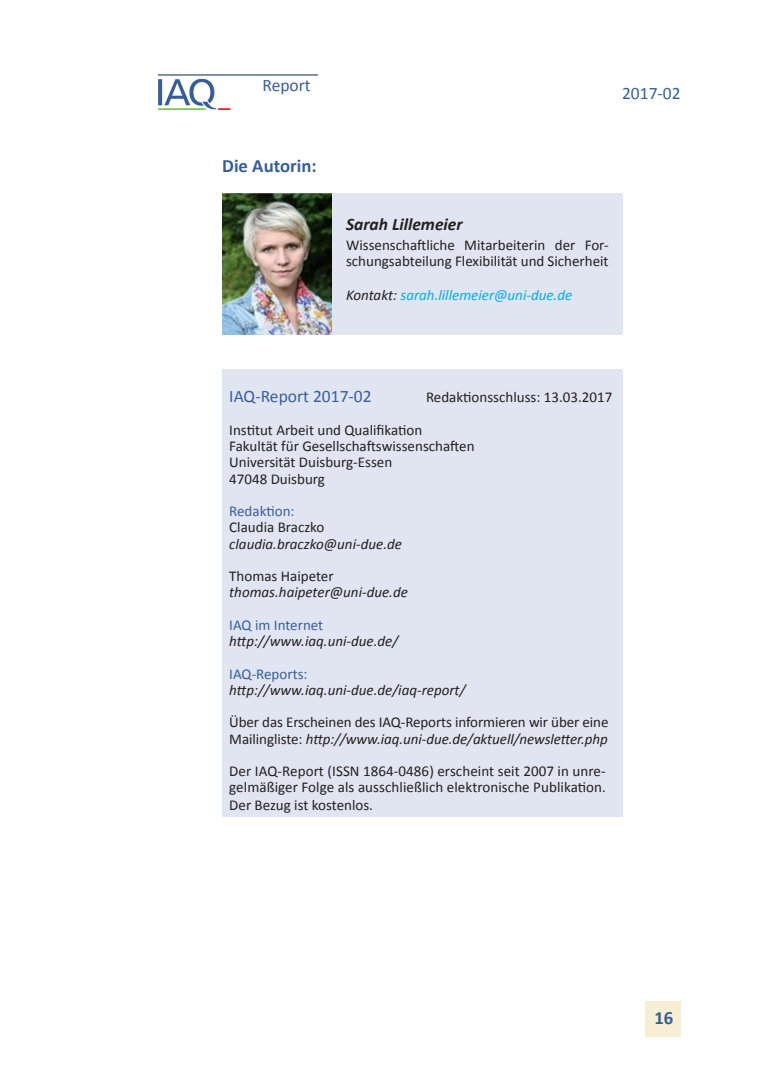
<style>
.page{position:relative;width:780px;height:1088px;background:#fff}
.page>*{position:absolute;margin:0;border:0;box-sizing:border-box;transform-origin:0 0}
.t1{font:700 18.75px "Calibri";color:#365e9a}
.t2{font:17.5px "Calibri";color:#365e9a}
.t3{font:italic 700 17.5px "Calibri";color:#231f20}
.t4{font:17.5px "Calibri";color:#355f9b}
.Kasten{font:15px/16.2px "Calibri";color:#231f20}
.Kasten-2{font:italic 15px/16.2px "Calibri";color:#231f20}
.Autorenkasten{font:15px/16.2px "Calibri";color:#231f20}
.t5{font:italic 15px "Calibri";color:#00aeef}
.Kasten-3{font:15px "Calibri";color:#365e9a}
.s1{color:#231f20}
.s2{font-style:normal;color:#365e9a}
.s3{font-style:italic}
</style>
<div class="page">
<img style="left:159px;top:74px;width:158px;height:36px">
<div style="left:645px;top:1001px;width:35px;height:35px;background:#f7efd3"></div>
<div style="left:332px;top:193px;width:290px;height:142px;background:#e0e5f1"></div>
<div style="left:222px;top:369px;width:400px;height:448px;background:#e0e5f1"></div>
<img style="left:222px;top:193px;width:110px;height:142px">
<p class="t2" style="left:262px;top:74px;width:50px">Report</p>
<p class="t1" style="left:222px;top:154px;width:96px">Die Autorin:</p>
<p class="t4" style="left:622px;top:82px;width:60px">2017-02</p>
<p class="t3" style="left:346px;top:213px;width:118px">Sarah Lillemeier</p>
<p class="Autorenkasten" style="left:346px;top:237px;width:264px">Wissenschaftliche Mitarbeiterin der For&shy;schungsabteilung Flexibilität und Sicherheit</p>
<p class="t5" style="left:346px;top:285px;width:228px"><span class="s1">Kontakt:</span> sarah.lillemeier@uni-due.de</p>
<p class="t2" style="left:229px;top:385px;width:144px">IAQ-Report 2017-02</p>
<p class="Kasten" style="left:426px;top:389px;width:188px">Redaktionsschluss: 13.03.2017</p>
<p class="Kasten" style="left:229px;top:422px;width:247px">Institut Arbeit und Qualifikation<br>Fakultät für Gesellschaftswissenschaften<br>Universität Duisburg-Essen<br>47048 Duisburg</p>
<p class="Kasten-3" style="left:229px;top:502px;width:67px">Redaktion:</p>
<p class="Kasten" style="left:229px;top:519px;width:97px">Claudia Braczko</p>
<p class="Kasten-2" style="left:229px;top:535px;width:174px">claudia.braczko@uni-due.de</p>
<p class="Kasten" style="left:229px;top:568px;width:106px">Thomas Haipeter</p>
<p class="Kasten-2" style="left:229px;top:584px;width:180px">thomas.haipeter@uni-due.de</p>
<p class="Kasten-2" style="left:229px;top:616px;width:170px"><span class="s2">IAQ im Internet </span>http://www.iaq.uni-due.de/</p>
<p class="Kasten-3" style="left:229px;top:664px;width:80px">IAQ-Reports:</p>
<p class="Kasten-2" style="left:229px;top:681px;width:238px">http://www.iaq.uni-due.de/iaq-report/</p>
<p class="Kasten" style="left:229px;top:714px;width:380px">Über das Erscheinen des IAQ-Reports informieren wir über eine<br>Mailingliste: <span class="s3">http://www.iaq.uni-due.de/aktuell/newsletter.php</span></p>
<p class="Kasten" style="left:229px;top:763px;width:378px;line-height:16.9px;text-align:justify">Der IAQ-Report (ISSN 1864-0486) erscheint seit 2007 in unre&shy;gelmäßiger Folge als ausschließlich elektronische Publikation.<br>Der Bezug ist kostenlos.</p>
<p class="t1" style="left:654px;top:1006px;width:21px">16</p>
</div>
